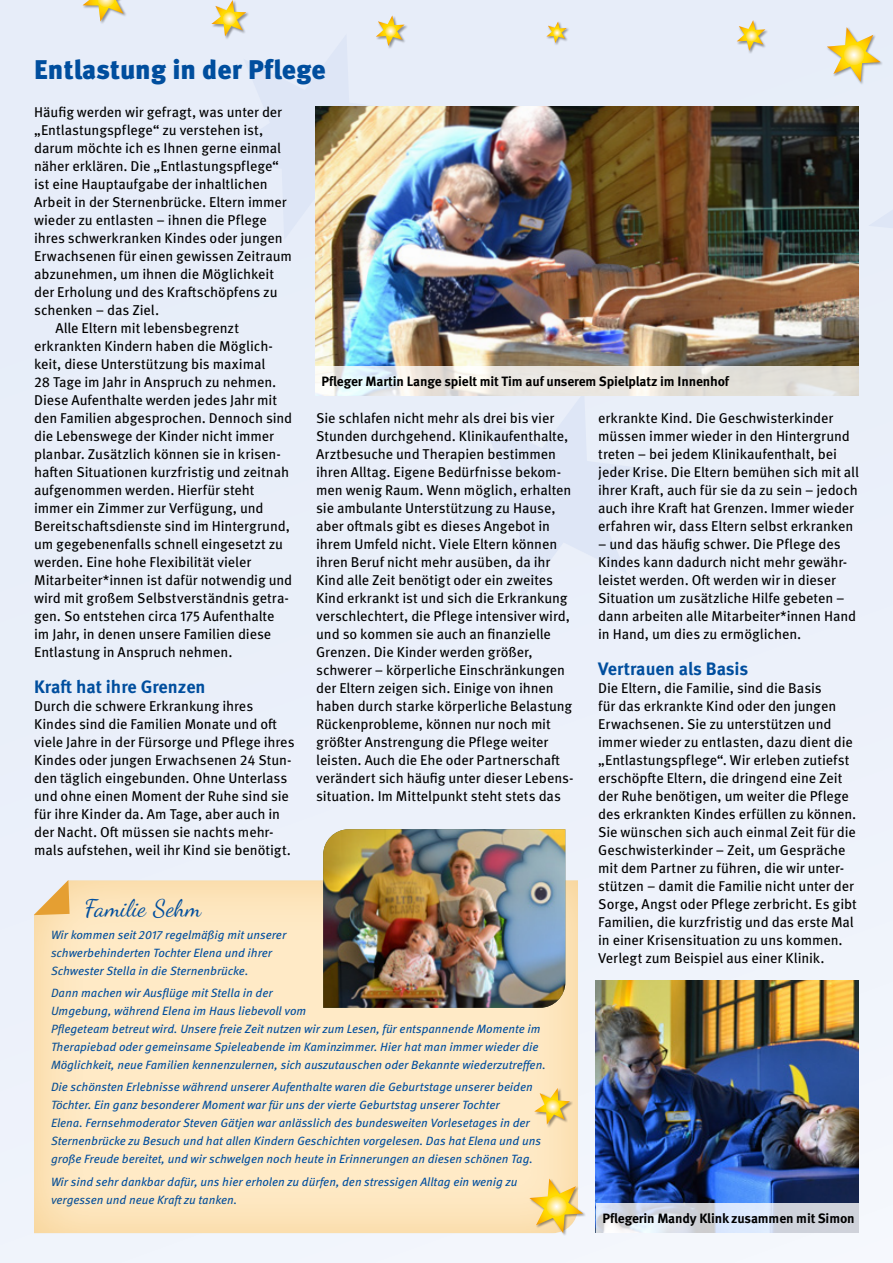
<style>
.page{position:relative;width:893px;height:1263px;background:#eaeff9}
.page>*{position:absolute;margin:0;border:0;box-sizing:border-box;transform-origin:0 0}
.t1{font:900 27px "Meta Pro";color:#004e9e}
.t2{font:24px "Dancing Script OT";color:#004e9e}
.t3{font:700 18px "Meta Pro";letter-spacing:-.005em;color:#004e9e}
.t4{font:14.25px/18px "Meta Pro";letter-spacing:-.005em;color:#000}
.t5{font:700 13.5px "Meta Pro";letter-spacing:-.01em;color:#000}
.t6{font:italic 12px/18px "Meta Pro";color:#004e9e}
</style>
<div class="page">
<svg style="left:448px;top:395px;width:209px;height:203px"></svg>
<svg style="left:827px;top:27px;width:54px;height:55px"></svg>
<div style="left:736px;top:21px;width:33px;height:33px;background:#000;opacity:.4"></div>
<svg style="left:737px;top:20px;width:28px;height:31px"></svg>
<div style="left:82px;top:0;width:50px;height:25px;background:#000;opacity:.4"></div>
<svg style="left:83px;top:0;width:40px;height:22px"></svg>
<div style="left:546px;top:21px;width:24px;height:25px;background:#000;opacity:.4"></div>
<svg style="left:546px;top:22px;width:21px;height:21px"></svg>
<svg style="left:211px;top:0;width:196px;height:239px"></svg>
<svg style="left:869px;top:210px;width:24px;height:18px"></svg>
<img style="left:315px;top:106px;width:544px;height:260px">
<div style="left:21px;top:866px;width:570px;height:368px;background:#e19412;opacity:.3"></div>
<img style="left:323px;top:829px;width:242px;height:179px">
<img style="left:596px;top:980px;width:263px;height:223px">
<svg style="left:596px;top:1203px;width:263px;height:30px"></svg>
<svg style="left:315px;top:366px;width:544px;height:29px;background:#e8e7e2"></svg>
<div style="left:529px;top:1179px;width:58px;height:57px;background:#f3f6fc"></div>
<svg style="left:529px;top:1178px;width:54px;height:55px;background:#f5d986"></svg>
<div style="left:534px;top:1088px;width:39px;height:40px;background:#000;opacity:.4"></div>
<svg style="left:534px;top:1088px;width:36px;height:36px"></svg>
<svg style="left:34px;top:880px;width:36px;height:35px"></svg>
<h1 class="t1" style="left:34px;top:49px;width:293px">Entlastung in der Pflege</h1>
<p class="t4" style="left:34px;top:102px;width:250px">Häufig werden wir gefragt, was unter der</p>
<p class="t4" style="left:34px;top:120px;width:231px">„Entlastungspflege“ zu verstehen ist,</p>
<p class="t4" style="left:34px;top:138px;width:248px">darum möchte ich es Ihnen gerne einmal</p>
<p class="t4" style="left:34px;top:156px;width:246px">näher erklären. Die „Entlastungspflege“</p>
<p class="t4" style="left:34px;top:174px;width:235px">ist eine Hauptaufgabe der inhaltlichen</p>
<p class="t4" style="left:34px;top:192px;width:254px">Arbeit in der Sternenbrücke. Eltern immer</p>
<p class="t4" style="left:34px;top:210px;width:234px">wieder zu entlasten – ihnen die Pflege</p>
<p class="t4" style="left:34px;top:228px;width:250px">ihres schwerkranken Kindes oder jungen</p>
<p class="t4" style="left:34px;top:246px;width:259px">Erwachsenen für einen gewissen Zeitraum</p>
<p class="t4" style="left:34px;top:264px;width:241px">abzunehmen, um ihnen die Möglichkeit</p>
<p class="t4" style="left:34px;top:282px;width:245px">der Erholung und des Kraftschöpfens zu</p>
<p class="t4" style="left:34px;top:300px;width:127px">schenken – das Ziel.</p>
<p class="t4" style="left:55px;top:318px;width:185px">Alle Eltern mit lebensbegrenzt</p>
<p class="t4" style="left:34px;top:336px;width:240px">erkrankten Kindern haben die Möglich-</p>
<p class="t4" style="left:34px;top:354px;width:233px">keit, diese Unterstützung bis maximal</p>
<p class="t4" style="left:34px;top:372px;width:244px">28 Tage im Jahr in Anspruch zu nehmen.</p>
<p class="t4" style="left:34px;top:390px;width:244px">Diese Aufenthalte werden jedes Jahr mit</p>
<p class="t4" style="left:34px;top:408px;width:260px">den Familien abgesprochen. Dennoch sind</p>
<p class="t4" style="left:34px;top:426px;width:241px">die Lebenswege der Kinder nicht immer</p>
<p class="t4" style="left:34px;top:444px;width:248px">planbar. Zusätzlich können sie in krisen-</p>
<p class="t4" style="left:34px;top:462px;width:256px">haften Situationen kurzfristig und zeitnah</p>
<p class="t4" style="left:34px;top:480px;width:222px">aufgenommen werden. Hierfür steht</p>
<p class="t4" style="left:34px;top:498px;width:231px">immer ein Zimmer zur Verfügung, und</p>
<p class="t4" style="left:34px;top:516px;width:257px">Bereitschaftsdienste sind im Hintergrund,</p>
<p class="t4" style="left:34px;top:534px;width:250px">um gegebenenfalls schnell eingesetzt zu</p>
<p class="t4" style="left:34px;top:552px;width:219px">werden. Eine hohe Flexibilität vieler</p>
<p class="t4" style="left:34px;top:570px;width:260px">Mitarbeiter*innen ist dafür notwendig und</p>
<p class="t4" style="left:34px;top:588px;width:256px">wird mit großem Selbstverständnis getra-</p>
<p class="t4" style="left:34px;top:606px;width:242px">gen. So entstehen circa 175 Aufenthalte</p>
<p class="t4" style="left:34px;top:624px;width:239px">im Jahr, in denen unsere Familien diese</p>
<p class="t4" style="left:34px;top:642px;width:200px">Entlastung in Anspruch nehmen.</p>
<p class="t3" style="left:34px;top:673px;width:173px">Kraft hat ihre Grenzen</p>
<p class="t4" style="left:34px;top:696px;width:262px">Durch die schwere Erkrankung ihres Kindes sind die Familien Monate und oft viele Jahre in der Fürsorge und Pflege ihres Kindes oder jungen Erwachsenen 24 Stun&shy;den täglich eingebunden. Ohne Unterlass und ohne einen Moment der Ruhe sind sie für ihre Kinder da. Am Tage, aber auch in der Nacht. Oft müssen sie nachts mehr&shy;mals aufstehen, weil ihr Kind sie benötigt.</p>
<p class="t5" style="left:321px;top:370px;width:409px">Pfleger Martin Lange spielt mit Tim auf unserem Spielplatz im Innenhof</p>
<p class="t4" style="left:316px;top:408px;width:259px">Sie schlafen nicht mehr als drei bis vier Stunden durchgehend. Klinikaufenthalte, Arztbesuche und Therapien bestimmen ihren Alltag. Eigene Bedürfnisse bekom&shy;men wenig Raum. Wenn möglich, erhalten sie ambulante Unterstützung zu Hause, aber oftmals gibt es dieses Angebot in ihrem Umfeld nicht. Viele Eltern können ihren Beruf nicht mehr ausüben, da ihr Kind alle Zeit benötigt oder ein zweites Kind erkrankt ist und sich die Erkrankung verschlechtert, die Pflege intensiver wird, und so kommen sie auch an finanzielle Grenzen. Die Kinder werden größer, schwerer – körperliche Einschränkungen der Eltern zeigen sich. Einige von ihnen haben durch starke körperliche Belastung Rückenprobleme, können nur noch mit größter Anstrengung die Pflege weiter leisten. Auch die Ehe oder Partnerschaft verändert sich häufig unter dieser Lebens&shy;situation. Im Mittelpunkt steht stets das</p>
<p class="t4" style="left:598px;top:408px;width:262px">erkrankte Kind. Die Geschwisterkinder müssen immer wieder in den Hintergrund treten – bei jedem Klinikaufenthalt, bei jeder Krise. Die Eltern bemühen sich mit all ihrer Kraft, auch für sie da zu sein – jedoch auch ihre Kraft hat Grenzen. Immer wieder erfahren wir, dass Eltern selbst erkranken</p>
<p class="t4" style="left:598px;top:534px;width:260px">– und das häufig schwer. Die Pflege des Kindes kann dadurch nicht mehr gewähr&shy;leistet werden. Oft werden wir in dieser Situation um zusätzliche Hilfe gebeten – dann arbeiten alle Mitarbeiter*innen Hand in Hand, um dies zu ermöglichen.</p>
<p class="t3" style="left:598px;top:655px;width:152px">Vertrauen als Basis</p>
<p class="t4" style="left:598px;top:678px;width:260px">Die Eltern, die Familie, sind die Basis<br>für das erkrankte Kind oder den jungen Erwachsenen. Sie zu unterstützen und immer wieder zu entlasten, dazu dient die „Entlastungspflege“. Wir erleben zutiefst erschöpfte Eltern, die dringend eine Zeit der Ruhe benötigen, um weiter die Pflege des erkrankten Kindes erfüllen zu können.<br>Sie wünschen sich auch einmal Zeit für die Geschwisterkinder – Zeit, um Gespräche mit dem Partner zu führen, die wir unter&shy;stützen – damit die Familie nicht unter der Sorge, Angst oder Pflege zerbricht. Es gibt Familien, die kurzfristig und das erste Mal in einer Krisensituation zu uns kommen.<br>Verlegt zum Beispiel aus einer Klinik.</p>
<h2 class="t2" style="left:85px;top:894px;width:118px">Familie Sehm</h2>
<p class="t6" style="left:51px;top:925px;width:237px">Wir kommen seit 2017 regelmäßig mit unserer schwerbehinderten Tochter Elena und ihrer<br>Schwester Stella in die Sternenbrücke.</p>
<p class="t6" style="left:51px;top:983px;width:496px">Dann machen wir Ausflüge mit Stella in der<br>Umgebung, während Elena im Haus liebevoll vom<br>Pflegeteam betreut wird. Unsere freie Zeit nutzen wir zum Lesen, für entspannende Momente im Therapiebad oder gemeinsame Spieleabende im Kaminzimmer. Hier hat man immer wieder die Möglichkeit, neue Familien kennenzulernen, sich auszutauschen oder Bekannte wiederzutreffen.</p>
<p class="t6" style="left:51px;top:1077px;width:491px">Die schönsten Erlebnisse während unserer Aufenthalte waren die Geburtstage unserer beiden Töchter. Ein ganz besonderer Moment war für uns der vierte Geburtstag unserer Tochter<br>Elena. Fernsehmoderator Steven Gätjen war anlässlich des bundesweiten Vorlesetages in der Sternenbrücke zu Besuch und hat allen Kindern Geschichten vorgelesen. Das hat Elena und uns große Freude bereitet, und wir schwelgen noch heute in Erinnerungen an diesen schönen Tag.</p>
<p class="t6" style="left:51px;top:1171px;width:468px">Wir sind sehr dankbar dafür, uns hier erholen zu dürfen, den stressigen Alltag ein wenig zu vergessen und neue Kraft zu tanken.</p>
<p class="t5" style="left:602px;top:1208px;width:254px">Pflegerin Mandy Klink zusammen mit Simon</p>
</div>
